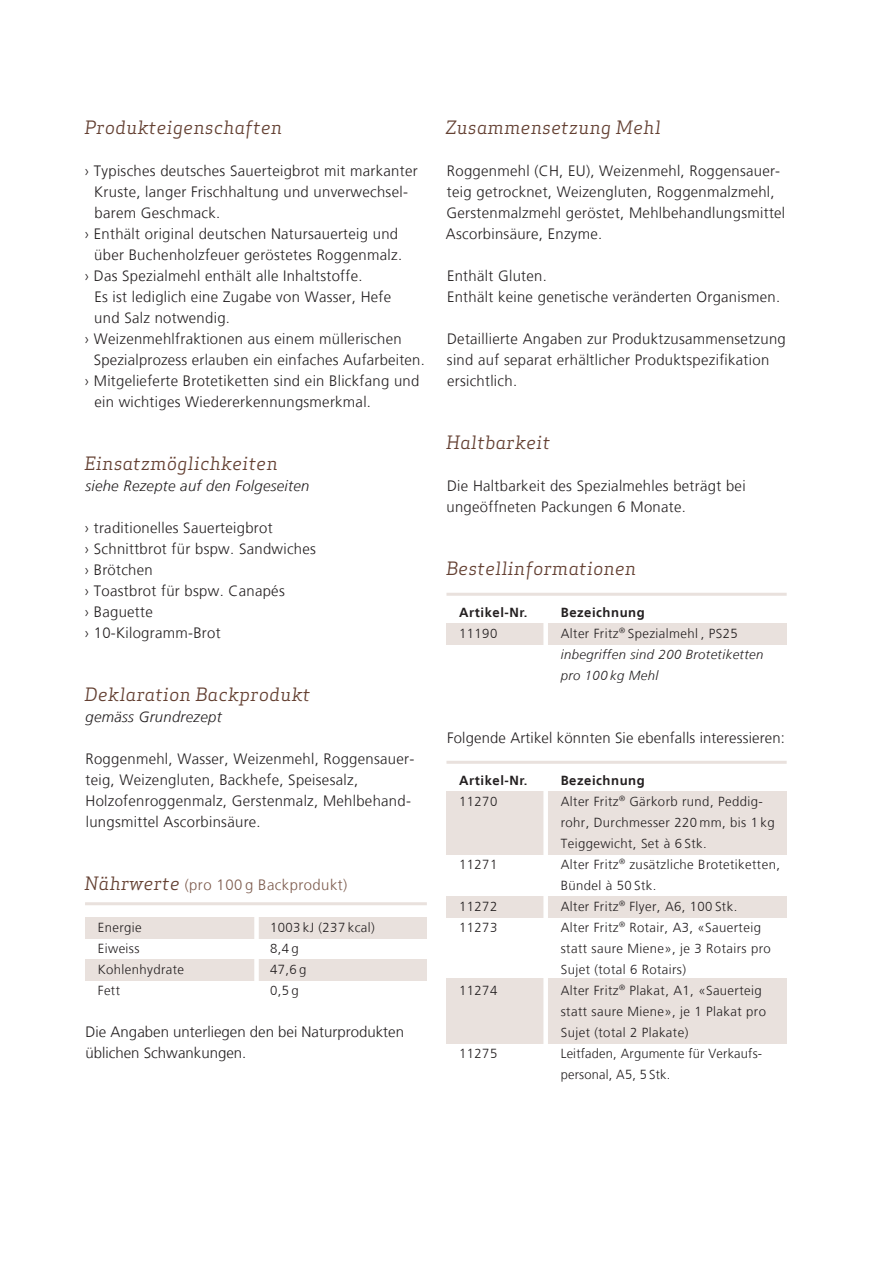
<style>
.page{position:relative;width:893px;height:1263px;background:#fff}
.page>*{position:absolute;margin:0;border:0;box-sizing:border-box;transform-origin:0 0}
._03_Lead_grau{font:italic 18px "Apex Serif";letter-spacing:.03em;color:#633f31}
._03_Lead_grau-2{font:300 15px/21px "Frutiger LT";letter-spacing:.02em;color:#231f20}
._01_GS{font:300 15px/21px "Frutiger LT";color:#231f20}
._03_Lead_grau-3{font:italic 300 15px "Frutiger LT";letter-spacing:.02em;color:#231f20}
._03_Lead_grau-4{font:300 15px "Frutiger LT";letter-spacing:.03em;color:#7c5a4c}
._01_GS-2{font:300 13.2px/21px "Frutiger LT";letter-spacing:.03em;color:#231f20}
.t1{font:italic 300 13.2px/21px "Frutiger LT";letter-spacing:.03em;color:#231f20}
._03_Lead_grau-5{font:700 13.2px/21px "Frutiger LT";letter-spacing:.04em;color:#231f20}
._03_Lead_grau-6{font:300 13.2px "Frutiger LT";letter-spacing:.03em;color:#231f20}
.s1{font-family:"Apex Serif";font-weight:400;font-style:italic;font-size:18px;color:#633f31}
.s2{font-weight:300}
.s3{font-weight:700;font-style:normal}
.s4{font-style:normal}
</style>
<div class="page">
<hr style="left:85px;top:902px;width:342px;height:3px;background:#e9e1dd">
<div style="left:85px;top:917px;width:342px;height:21px;background:#e9e1dd"></div>
<div style="left:85px;top:959px;width:342px;height:21px;background:#e9e1dd"></div>
<div style="left:254px;top:911px;width:5px;height:105px;background:#fff"></div>
<hr style="left:446px;top:593px;width:341px;height:3px;background:#e9e1dd">
<div style="left:446px;top:623px;width:341px;height:21px;background:#e9e1dd"></div>
<div style="left:543px;top:617px;width:5px;height:33px;background:#fff"></div>
<hr style="left:446px;top:761px;width:341px;height:3px;background:#e9e1dd">
<div style="left:446px;top:791px;width:341px;height:63px;background:#e9e1dd"></div>
<div style="left:446px;top:896px;width:341px;height:21px;background:#e9e1dd"></div>
<div style="left:446px;top:978px;width:341px;height:65px;background:#e9e1dd"></div>
<div style="left:543px;top:785px;width:5px;height:323px;background:#fff"></div>
<p class="_03_Lead_grau" style="left:85px;top:115px;width:199px">Produkteigenschaften</p>
<p class="_03_Lead_grau-2" style="left:94px;top:160px;width:325px;text-indent:-9px">› Typisches deutsches Sauerteigbrot mit markanter<br>Kruste, langer Frischhaltung und unverwechsel&shy;barem Geschmack.</p>
<p class="_03_Lead_grau-2" style="left:85px;top:223px;width:319px;text-align:right">› Enthält original deutschen Natursauerteig und über Buchenholzfeuer geröstetes Roggenmalz.</p>
<p class="_03_Lead_grau-2" style="left:94px;top:265px;width:298px;text-indent:-9px">› Das Spezialmehl enthält alle Inhaltstoffe.<br>Es ist lediglich eine Zugabe von Wasser, Hefe und Salz notwendig.</p>
<p class="_03_Lead_grau-2" style="left:94px;top:328px;width:333px;text-indent:-9px">› Weizenmehlfraktionen aus einem müllerischen<br>Spezialprozess erlauben ein einfaches Aufarbeiten.</p>
<p class="_03_Lead_grau-2" style="left:94px;top:370px;width:327px;text-indent:-9px">› Mitgelieferte Brotetiketten sind ein Blickfang und ein wichtiges Wiedererkennungsmerkmal.</p>
<p class="_03_Lead_grau" style="left:85px;top:451px;width:194px">Einsatzmöglichkeiten</p>
<p class="_03_Lead_grau-3" style="left:85px;top:477px;width:226px">siehe Rezepte auf den Folgeseiten</p>
<p class="_03_Lead_grau-2" style="left:85px;top:517px;width:189px">› traditionelles Sauerteigbrot</p>
<p class="_03_Lead_grau-2" style="left:85px;top:538px;width:232px">› Schnittbrot für bspw. Sandwiches</p>
<p class="_03_Lead_grau-2" style="left:85px;top:559px;width:69px">› Brötchen</p>
<p class="_03_Lead_grau-2" style="left:85px;top:580px;width:201px">› Toastbrot für bspw. Canapés</p>
<p class="_03_Lead_grau-2" style="left:85px;top:601px;width:69px">› Baguette</p>
<p class="_03_Lead_grau-2" style="left:85px;top:622px;width:137px">› 10-Kilogramm-Brot</p>
<p class="_03_Lead_grau" style="left:85px;top:682px;width:227px">Deklaration Backprodukt</p>
<p class="_03_Lead_grau-3" style="left:85px;top:708px;width:138px">gemäss Grundrezept</p>
<p class="_03_Lead_grau-2" style="left:85px;top:748px;width:330px">Roggenmehl, Wasser, Weizenmehl, Roggensauer&shy;teig, Weizengluten, Backhefe, Speisesalz, Holzofenroggenmalz, Gerstenmalz, Mehlbehand&shy;lungsmittel Ascorbinsäure.</p>
<p class="_03_Lead_grau-4" style="left:85px;top:876px;width:264px"><span class="s1">Nährwerte</span> (pro 100 g Backprodukt)</p>
<p class="_01_GS-2" style="left:98px;top:917px;width:88px">Energie<br>Eiweiss<br>Kohlenhydrate<br>Fett</p>
<p class="_01_GS-2" style="left:270px;top:917px;width:106px">1003 kJ (237 kcal)<br>8,4 g<br>47,6 g<br>0,5 g</p>
<p class="_01_GS" style="left:85px;top:1021px;width:320px">Die Angaben unterliegen den bei Naturprodukten üblichen Schwankungen.</p>
<p class="_03_Lead_grau" style="left:446px;top:115px;width:217px">Zusammensetzung Mehl</p>
<p class="_03_Lead_grau-2" style="left:446px;top:160px;width:341px">Roggenmehl (CH, EU), Weizenmehl, Roggensauer&shy;teig getrocknet, Weizengluten, Roggenmalzmehl, Gerstenmalzmehl geröstet, Mehlbehandlungsmittel Ascorbinsäure, Enzyme.</p>
<p class="_03_Lead_grau-2" style="left:447px;top:265px;width:101px">Enthält Gluten.</p>
<p class="_03_Lead_grau-2" style="left:447px;top:286px;width:335px">Enthält keine genetische veränderten Organismen.</p>
<p class="_03_Lead_grau-2" style="left:447px;top:328px;width:340px">Detaillierte Angaben zur Produktzusammensetzung sind auf separat erhältlicher Produktspezifikation ersichtlich.</p>
<p class="_03_Lead_grau" style="left:446px;top:430px;width:106px">Haltbarkeit</p>
<p class="_03_Lead_grau-2" style="left:446px;top:475px;width:301px">Die Haltbarkeit des Spezialmehles beträgt bei ungeöffneten Packungen 6 Monate.</p>
<p class="_03_Lead_grau" style="left:446px;top:556px;width:192px">Bestellinformationen</p>
<p class="_03_Lead_grau-5" style="left:459px;top:602px;width:70px">Artikel-Nr.<br><span class="s2">11190</span></p>
<p class="t1" style="left:561px;top:602px;width:204px"><span class="s3">Bezeichnung<br></span><span class="s4">Alter Fritz</span><sup>®</sup> <span class="s4">Spezialmehl , PS25 </span>inbegriffen sind 200 Brotetiketten pro 100 kg Mehl</p>
<p class="_03_Lead_grau-2" style="left:447px;top:727px;width:339px">Folgende Artikel könnten Sie ebenfalls interessieren:</p>
<p class="_03_Lead_grau-5" style="left:459px;top:770px;width:70px">Artikel-Nr.</p>
<p class="_03_Lead_grau-6" style="left:459px;top:794px;width:40px">11270</p>
<p class="_03_Lead_grau-5" style="left:561px;top:770px;width:85px">Bezeichnung</p>
<p class="_01_GS-2" style="left:561px;top:791px;width:215px">Alter Fritz<sup>®</sup> Gärkorb rund, Peddig&shy;rohr, Durchmesser 220 mm, bis 1 kg<br>Teiggewicht, Set à 6 Stk.</p>
<p class="_01_GS-2" style="left:561px;top:854px;width:221px">Alter Fritz<sup>®</sup> zusätzliche Brotetiketten,<br>Bündel à 50 Stk.</p>
<p class="_01_GS-2" style="left:561px;top:896px;width:178px">Alter Fritz<sup>®</sup> Flyer, A6, 100 Stk.</p>
<p class="_01_GS-2" style="left:561px;top:917px;width:211px">Alter Fritz<sup>®</sup> Rotair, A3, «Sauerteig statt saure Miene», je 3 Rotairs pro<br>Sujet (total 6 Rotairs)</p>
<p class="_01_GS-2" style="left:561px;top:980px;width:207px">Alter Fritz<sup>®</sup> Plakat, A1, «Sauerteig statt saure Miene», je 1 Plakat pro<br>Sujet (total 2 Plakate)</p>
<p class="_01_GS-2" style="left:561px;top:1043px;width:202px">Leitfaden, Argumente für Verkaufs&shy;personal, A5, 5 Stk.</p>
<p class="_03_Lead_grau-6" style="left:459px;top:857px;width:40px">11271</p>
<p class="_03_Lead_grau-6" style="left:459px;top:899px;width:40px">11272</p>
<p class="_03_Lead_grau-6" style="left:459px;top:920px;width:40px">11273</p>
<p class="_03_Lead_grau-6" style="left:459px;top:983px;width:40px">11274</p>
<p class="_03_Lead_grau-6" style="left:459px;top:1046px;width:40px">11275</p>
</div>
